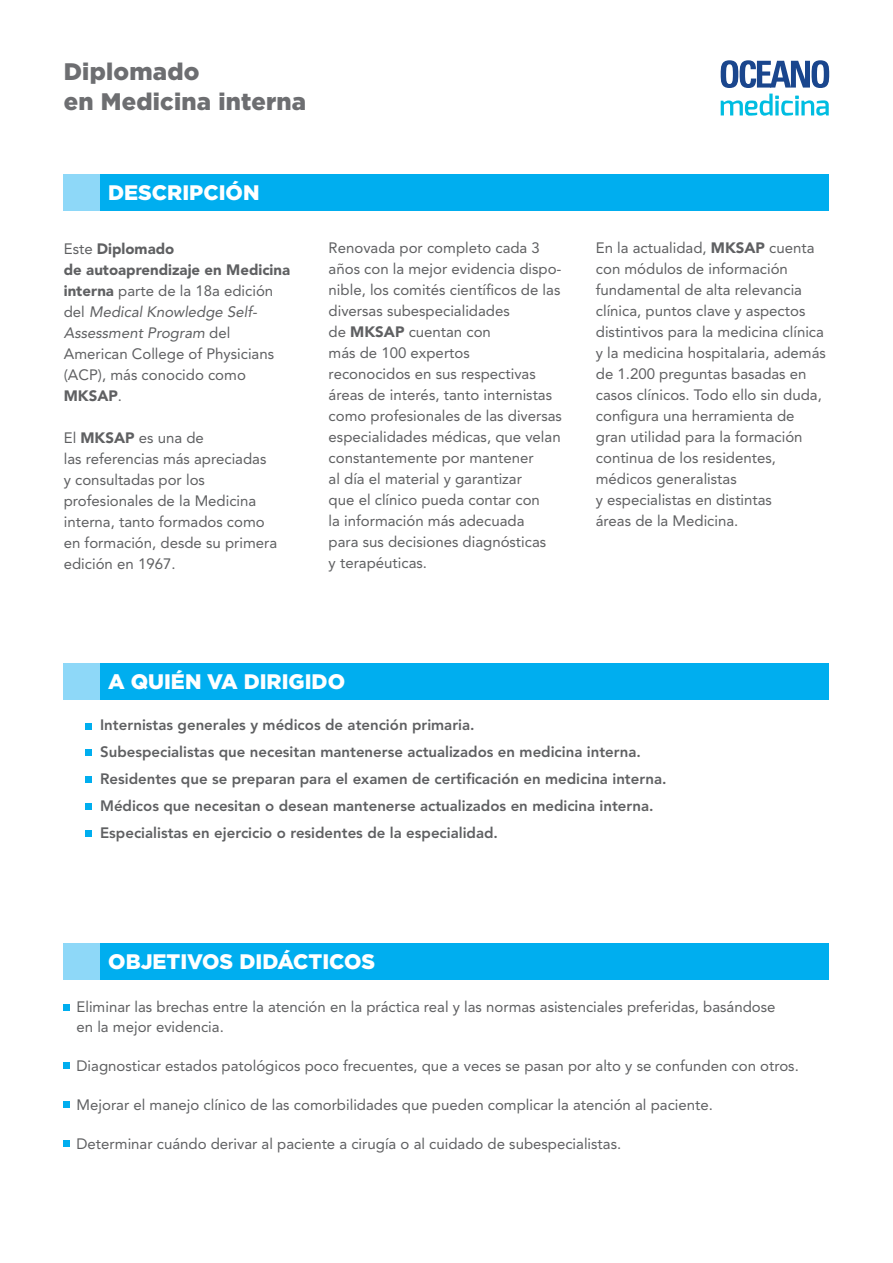
<style>
.page{position:relative;width:893px;height:1263px;background:#fff}
.page>*{position:absolute;margin:0;border:0;box-sizing:border-box;transform-origin:0 0}
.t1{font:900 23.85px/30px "Gotham";letter-spacing:.01em;color:#6d6e71}
.t2{font:900 21px "Gotham";color:#fff}
.t3{font:15px/21px "Avenir";color:#5f6062}
.t4{font:800 15px/27px "Avenir";color:#5f6062}
.s1{font-weight:900}
.s2{font-style:italic}
</style>
<div class="page">
<div style="left:64px;top:663px;width:765px;height:37px;background:#00aeef"></div>
<div style="left:64px;top:663px;width:36px;height:37px;background:#8ed8f8"></div>
<div style="left:64px;top:174px;width:765px;height:37px;background:#00aeef"></div>
<div style="left:64px;top:174px;width:36px;height:37px;background:#8ed8f8"></div>
<div style="left:64px;top:943px;width:765px;height:36px;background:#00aeef"></div>
<div style="left:64px;top:943px;width:36px;height:36px;background:#8ed8f8"></div>
<svg style="left:64px;top:1004px;width:6px;height:6px"></svg>
<div style="left:64px;top:1062px;width:6px;height:7px;background:#00aeef"></div>
<div style="left:64px;top:1140px;width:6px;height:7px;background:#00aeef"></div>
<div style="left:64px;top:1101px;width:6px;height:7px;background:#00aeef"></div>
<div style="left:85px;top:723px;width:7px;height:6px;background:#00aeef"></div>
<div style="left:85px;top:830px;width:7px;height:6px;background:#00aeef"></div>
<div style="left:85px;top:803px;width:7px;height:6px;background:#00aeef"></div>
<div style="left:85px;top:776px;width:7px;height:7px;background:#00aeef"></div>
<div style="left:85px;top:750px;width:7px;height:6px;background:#00aeef"></div>
<svg style="left:721px;top:94px;width:108px;height:22px"></svg>
<svg style="left:721px;top:60px;width:108px;height:28px"></svg>
<h1 class="t1" style="left:64px;top:56px;width:244px">Diplomado<br>en Medicina interna</h1>
<h2 class="t2" style="left:108px;top:178px;width:153px">DESCRIPCIÓN</h2>
<p class="t3" style="left:64px;top:238px;width:228px">Este <span class="s1">Diplomado<br>de autoaprendizaje en Medicina interna</span> parte de la 18a edición del <span class="s2">Medical Knowledge Self-<br>Assessment Program</span> del<br>American College of Physicians (ACP), más conocido como<br><span class="s1">MKSAP</span>.</p>
<p class="t3" style="left:64px;top:427px;width:215px">El <span class="s1">MKSAP</span> es una de<br>las referencias más apreciadas y consultadas por los profesionales de la Medicina interna, tanto formados como en formación, desde su primera edición en 1967.</p>
<p class="t3" style="left:329px;top:238px;width:235px">Renovada por completo cada 3 años con la mejor evidencia dispo&shy;nible, los comités científicos de las diversas subespecialidades<br>de <span class="s1">MKSAP</span> cuentan con<br>más de 100 expertos<br>reconocidos en sus respectivas áreas de interés, tanto internistas como profesionales de las diversas especialidades médicas, que velan constantemente por mantener<br>al día el material y garantizar<br>que el clínico pueda contar con<br>la información más adecuada<br>para sus decisiones diagnósticas<br>y terapéuticas.</p>
<p class="t3" style="left:596px;top:238px;width:232px">En la actualidad, <span class="s1">MKSAP</span> cuenta con módulos de información fundamental de alta relevancia clínica, puntos clave y aspectos distintivos para la medicina clínica y la medicina hospitalaria, además de 1.200 preguntas basadas en casos clínicos. Todo ello sin duda, configura una herramienta de gran utilidad para la formación continua de los residentes, médicos generalistas<br>y especialistas en distintas<br>áreas de la Medicina.</p>
<h2 class="t2" style="left:108px;top:667px;width:238px">A QUIÉN VA DIRIGIDO</h2>
<p class="t4" style="left:100px;top:712px;width:568px">Internistas generales y médicos de atención primaria.<br>Subespecialistas que necesitan mantenerse actualizados en medicina interna.<br>Residentes que se preparan para el examen de certificación en medicina interna.<br>Médicos que necesitan o desean mantenerse actualizados en medicina interna.<br>Especialistas en ejercicio o residentes de la especialidad.</p>
<h2 class="t2" style="left:108px;top:947px;width:269px">OBJETIVOS DIDÁCTICOS</h2>
<p class="t3" style="left:77px;top:997px;width:700px;line-height:19.5px">Eliminar las brechas entre la atención en la práctica real y las normas asistenciales preferidas, basándose en la mejor evidencia.</p>
<p class="t3" style="left:77px;top:1055px;width:724px">Diagnosticar estados patológicos poco frecuentes, que a veces se pasan por alto y se confunden con otros.</p>
<p class="t3" style="left:77px;top:1094px;width:638px">Mejorar el manejo clínico de las comorbilidades que pueden complicar la atención al paciente.</p>
<p class="t3" style="left:77px;top:1133px;width:546px">Determinar cuándo derivar al paciente a cirugía o al cuidado de subespecialistas.</p>
</div>
